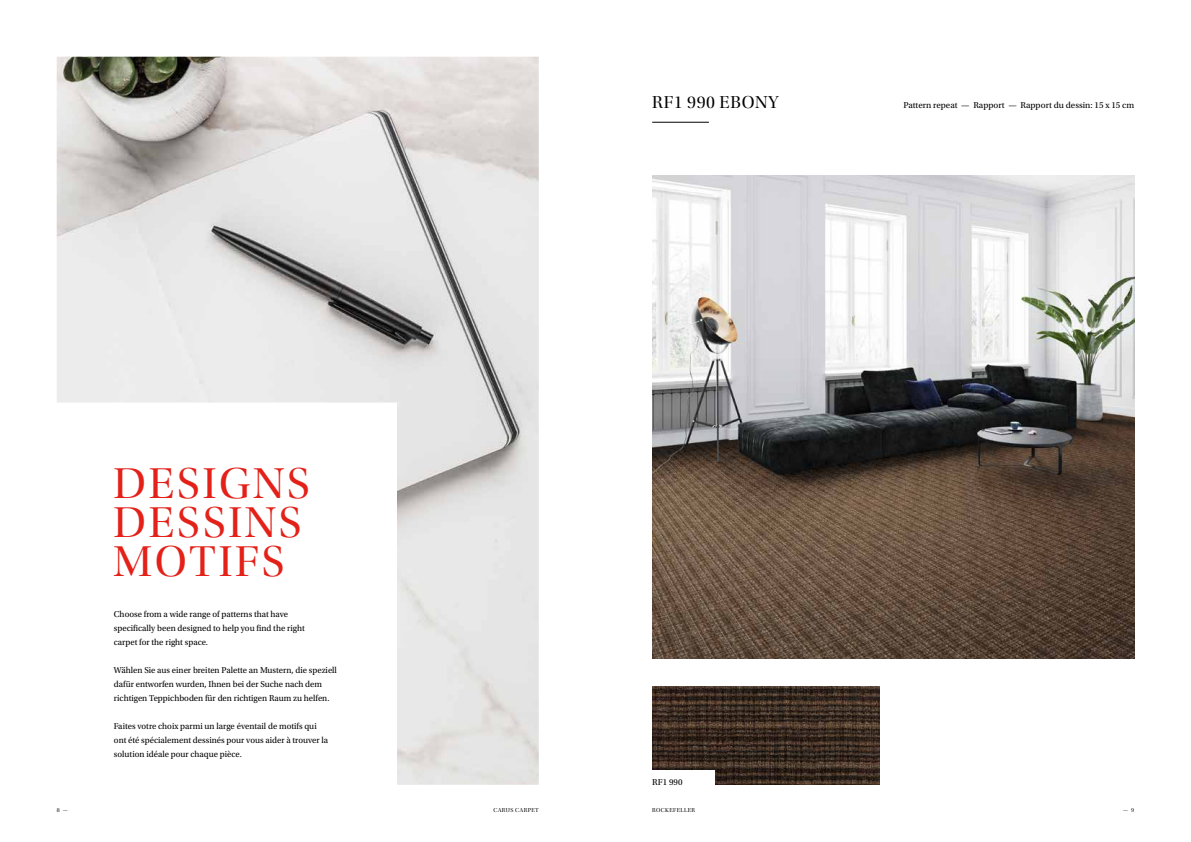
<style>
.page{position:relative;width:1191px;height:842px;background:#fff}
.page>*{position:absolute;margin:0;border:0;box-sizing:border-box;transform-origin:0 0}
.t1{font:45px/39px "Utopia Std Disp";letter-spacing:.06em;color:#e32119}
.t2{font:18px "Utopia Std Disp";letter-spacing:.035em;color:#000}
.t3{font:9px/14px "Utopia Std";color:#000}
.t4{font:6px "Utopia Std Disp";letter-spacing:.06em;color:#000}
</style>
<div class="page">
<img style="left:652px;top:686px;width:227px;height:99px">
<hr style="left:652px;top:122px;width:57px;height:1px;background:#000">
<img style="left:652px;top:176px;width:482px;height:483px">
<div style="left:652px;top:771px;width:62px;height:14px;background:#fff"></div>
<img style="left:57px;top:57px;width:482px;height:728px">
<h1 class="t1" style="left:114px;top:465px;width:198px">DESIGNS<br>DESSINS<br>MOTIFS</h1>
<p class="t3" style="left:114px;top:607px;width:192px">Choose from a wide range of patterns that have specifically been designed to help you find the right carpet for the right space.</p>
<p class="t3" style="left:114px;top:663px;width:224px">Wählen Sie aus einer breiten Palette an Mustern, die speziell dafür entworfen wurden, Ihnen bei der Suche nach dem richtigen Teppichboden für den richtigen Raum zu helfen.</p>
<p class="t3" style="left:114px;top:719px;width:216px">Faites votre choix parmi un large éventail de motifs qui ont été spécialement dessinés pour vous aider à trouver la solution idéale pour chaque pièce.</p>
<h2 class="t2" style="left:652px;top:92px;width:128px">RF1 990 EBONY</h2>
<p class="t3" style="left:903px;top:98px;width:232px">Pattern repeat — Rapport — Rapport du dessin: 15 x 15 cm</p>
<p class="t3" style="left:652px;top:775px;width:32px">RF1 990</p>
<p class="t4" style="left:57px;top:807px;width:13px">8 —</p>
<p class="t4" style="left:493px;top:807px;width:47px">CARUS CARPET</p>
<p class="t4" style="left:652px;top:807px;width:44px">ROCKEFELLER</p>
<p class="t4" style="left:1123px;top:807px;width:13px">— 9</p>
</div>
